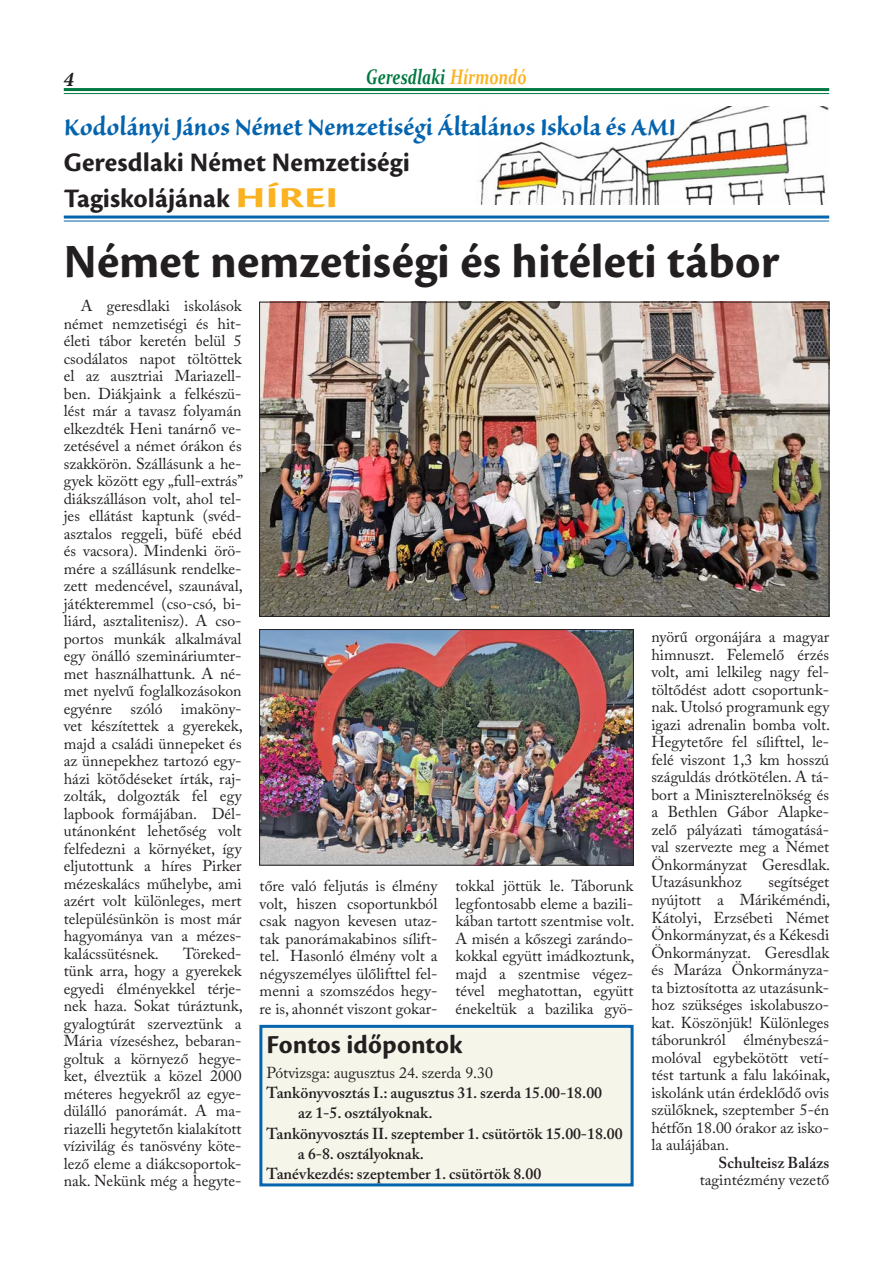
<style>
.page{position:relative;width:893px;height:1263px;background:#fff}
.page>*{position:absolute;margin:0;border:0;box-sizing:border-box;transform-origin:0 0}
.Cím_3hasáb{font:700 49.5px "Cronos Pro";letter-spacing:.005em;color:#231f20}
.t1{font:700 30px "Sanvito Pro";color:#0464ae;scale:.9 1}
.t2{font:700 27.75px/36px "Cronos Pro";letter-spacing:.005em;color:#231f20}
.Cím_1hasáb{font:700 27px "Cronos Pro";letter-spacing:.005em;color:#231f20}
.t3{font:italic 700 21px "Constantia";color:#007840;scale:.75 1}
.t4{font:italic 700 21px "Minion Pro";color:#231f20}
.Szöveg{font:15.75px/17.5px "Adobe Caslon Pro";color:#231f20;text-align:justify}
.Szöveg-2{font:600 15.75px/20.2px "Adobe Caslon Pro";color:#231f20}
.s1{color:#fbb221}
.s2{font-size:30px;color:#fbb221}
.s3{font-weight:600}
</style>
<div class="page">
<hr style="left:64px;top:88px;width:765px;height:3px;background:#007840">
<hr style="left:64px;top:93px;width:765px;height:1px;background:#007840">
<hr style="left:64px;top:216px;width:765px;height:3px;background:#0464ae">
<hr style="left:64px;top:221px;width:765px;height:1px;background:#0464ae">
<img style="left:479px;top:106px;width:350px;height:98px">
<img style="left:261px;top:304px;width:566px;height:311px">
<img style="left:261px;top:631px;width:371px;height:232px">
<div style="left:259px;top:629px;width:375px;height:236px;border:1px solid #231f20"></div>
<div style="left:261px;top:1026px;width:371px;height:159px;background:#f6f5ea"></div>
<div style="left:259px;top:1025px;width:375px;height:161px;border:3px solid #0464ae"></div>
<h3 class="t4" style="left:64px;top:64px;width:12px">4</h3>
<h3 class="t3" style="left:366px;top:62px;width:215px">Geresdlaki <span class="s1">Hírmondó</span></h3>
<p class="t1" style="left:64px;top:110px;width:682px">Kodolányi János Német Nemzetiségi Általános Iskola és AMI</p>
<p class="t2" style="left:64px;top:145px;width:348px">Geresdlaki Német Nemzetiségi<br>Tagiskolájának <span class="s2">HÍREI</span></p>
<p class="Cím_3hasáb" style="left:64px;top:233px;width:717px">Német nemzetiségi és hitéleti tábor</p>
<p class="Szöveg" style="left:64px;top:297px;width:181px;text-indent:17px">A geresdlaki iskolások német nemzetiségi és hit&shy;életi tábor keretén belül 5 csodálatos napot töltöttek el az ausztriai Mariazell&shy;ben. Diákjaink a felkészü&shy;lést már a tavasz folyamán elkezdték Heni tanárnő ve&shy;zetésével a német órákon és szakkörön. Szállásunk a he&shy;gyek között egy „full-extrás” diákszálláson volt, ahol tel&shy;jes ellátást kaptunk (svéd&shy;asztalos reggeli, büfé ebéd és vacsora). Mindenki örö&shy;mére a szállásunk rendelke&shy;zett medencével, szaunával, játékteremmel (cso-csó, bi&shy;liárd, asztalitenisz). A cso&shy;portos munkák alkalmával egy önálló szemináriumter&shy;met használhattunk. A né&shy;met nyelvű foglalkozásokon egyénre szóló imaköny&shy;vet készítettek a gyerekek, majd a családi ünnepeket és az ünnepekhez tartozó egy&shy;házi kötődéseket írták, raj&shy;zolták, dolgozták fel egy lapbook formájában. Dél&shy;utánonként lehetőség volt felfedezni a környéket, így eljutottunk a híres Pirker mézeskalács műhelybe, ami azért volt különleges, mert településünkön is most már hagyománya van a mézes&shy;kalácssütésnek.</p>
<p class="Szöveg" style="left:651px;top:628px;width:180px">nyörű orgonájára a magyar himnuszt. Felemelő érzés volt, ami lelkileg nagy fel&shy;töltődést adott csoportunk&shy;nak. Utolsó programunk egy igazi adrenalin bomba volt.<br>Hegytetőre fel sílifttel, le&shy;felé viszont 1,3 km hosszú száguldás drótkötélen. A tá&shy;bort a Miniszterelnökség és a Bethlen Gábor Alapke&shy;zelő pályázati támogatásá&shy;val szervezte meg a Német Önkormányzat Geresdlak.<br>Utazásunkhoz</p>
<p class="Szöveg" style="left:651px;top:873px;width:180px;text-indent:117px">segítséget nyújtott a Márikéméndi, Kátolyi, Erzsébeti Német Önkormányzat, és a Kékesdi Önkormányzat. Geresdlak és Maráza Önkormányza&shy;ta biztosította az utazásunk&shy;hoz szükséges iskolabuszo&shy;kat. Köszönjük! Különleges táborunkról élménybeszá&shy;molóval egybekötött vetí&shy;tést tartunk a falu lakóinak, iskolánk után érdeklődő ovis szülőknek, szeptember 5-én hétfőn 18.00 órakor az isko&shy;la aulájában.</p>
<p class="Szöveg" style="left:700px;top:1153px;width:131px;text-align:right"><span class="s3">Schulteisz Balázs </span>tagintézmény vezető</p>
<p class="Szöveg" style="left:260px;top:877px;width:179px">tőre való feljutás is élmény volt, hiszen csoportunkból csak nagyon kevesen utaz&shy;tak panorámakabinos sílift&shy;tel. Hasonló élmény volt a négyszemélyes ülőlifttel fel&shy;menni a szomszédos hegy&shy;re is, ahonnét viszont gokar-</p>
<p class="Szöveg" style="left:455px;top:877px;width:180px">tokkal jöttük le. Táborunk legfontosabb eleme a bazili&shy;kában tartott szentmise volt.<br>A misén a kőszegi zarándo&shy;kokkal együtt imádkoztunk, majd a szentmise végez&shy;tével meghatottan, együtt énekeltük a bazilika gyö-</p>
<p class="Szöveg" style="left:64px;top:944px;width:180px;text-indent:119px">Töreked&shy;tünk arra, hogy a gyerekek egyedi élményekkel térje&shy;nek haza. Sokat túráztunk, gyalogtúrát szerveztünk a Mária vízeséshez, bebaran&shy;goltuk a környező hegye&shy;ket, élveztük a közel 2000 méteres hegyekről az egye&shy;dülálló panorámát. A ma&shy;riazelli hegytetőn kialakított vízivilág és tanösvény köte&shy;lező eleme a diákcsoportok&shy;nak. Nekünk még a hegyte-</p>
<p class="Cím_1hasáb" style="left:267px;top:1029px;width:197px">Fontos időpontok</p>
<p class="Szöveg" style="left:267px;top:1063px;width:228px">Pótvizsga: augusztus 24. szerda 9.30</p>
<p class="Szöveg-2" style="left:298px;top:1082px;width:305px;text-indent:-32px">Tankönyvosztás I.: augusztus 31. szerda 15.00-18.00 az 1-5. osztályoknak.</p>
<p class="Szöveg-2" style="left:298px;top:1123px;width:326px;text-indent:-31px">Tankönyvosztás II. szeptember 1. csütörtök 15.00-18.00 a 6-8. osztályoknak.</p>
<p class="Szöveg-2" style="left:267px;top:1163px;width:276px">Tanévkezdés: szeptember 1. csütörtök 8.00</p>
</div>
